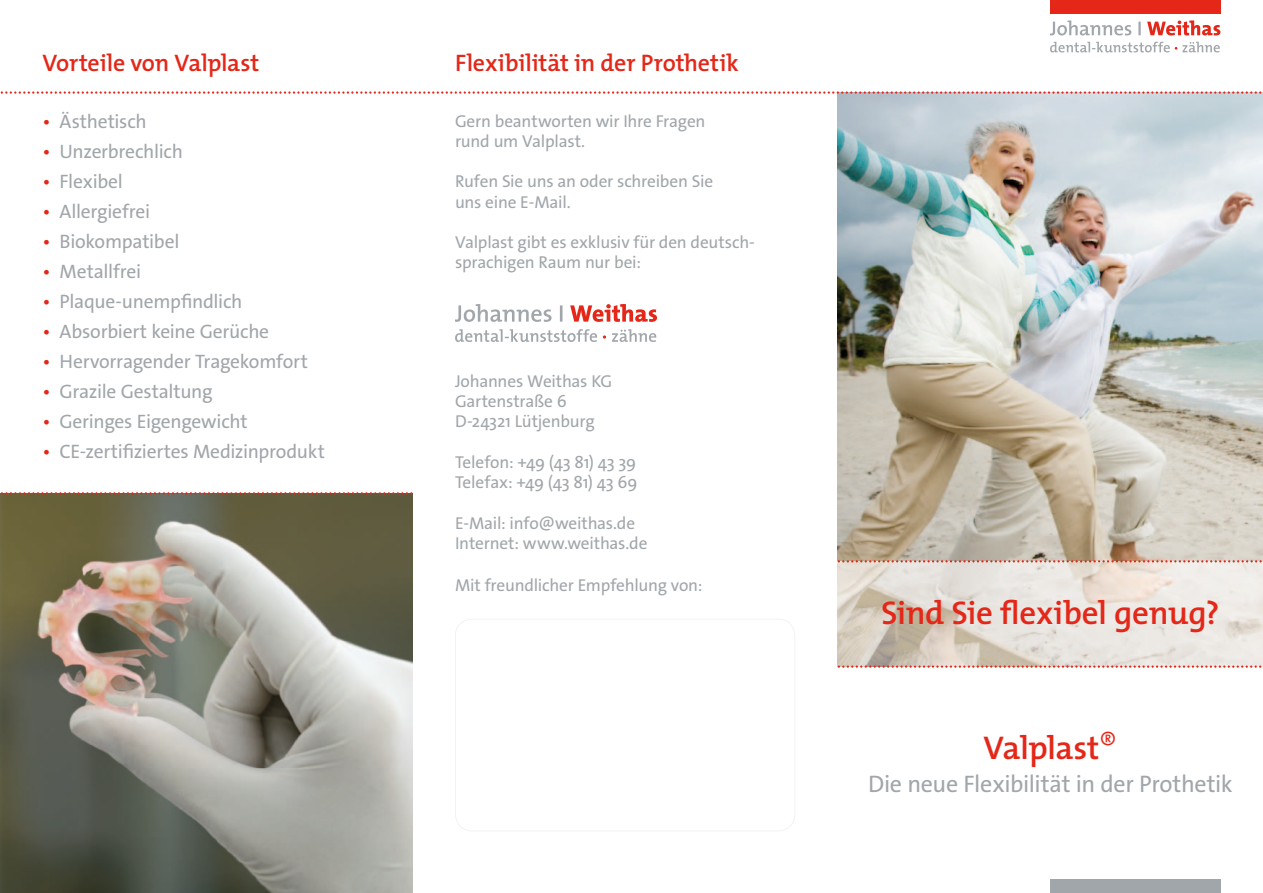
<style>
.page{position:relative;width:1263px;height:893px;background:#fff}
.page>*{position:absolute;margin:0;border:0;box-sizing:border-box;transform-origin:0 0}
.t1{font:600 33px "T Mix";letter-spacing:-.015em;color:#e42718}
.t2{font:600 24px "T Mix";letter-spacing:-.01em;color:#e42718}
.t3{font:24px "The Sans Os F";letter-spacing:-.015em;color:#a1a6aa}
.t4{font:19.5px "The Sans Os F";letter-spacing:-.015em;color:#a1a6aa}
.t5{font:17.25px/20.2px "The Sans Os F";letter-spacing:-.015em;color:#a1a6aa}
.s1{color:#e42718}
.s2{font-weight:300}
</style>
<div class="page">
<img style="left:838px;top:94px;width:425px;height:466px">
<div style="left:1050px;top:0;width:170px;height:14px;background:#e42718"></div>
<svg style="left:1050px;top:42px;width:170px;height:10px"></svg>
<svg style="left:1147px;top:20px;width:73px;height:16px"></svg>
<svg style="left:1050px;top:20px;width:91px;height:15px"></svg>
<svg style="left:0;top:91px;width:1263px;height:3px"></svg>
<svg style="left:837px;top:561px;width:426px;height:106px;background:#e3ddd5"></svg>
<svg style="left:838px;top:665px;width:425px;height:3px"></svg>
<svg style="left:838px;top:560px;width:425px;height:2px"></svg>
<div style="left:1050px;top:879px;width:170px;height:14px;background:#a1a6aa"></div>
<svg style="left:612px;top:329px;width:44px;height:13px"></svg>
<svg style="left:603px;top:335px;width:3px;height:4px"></svg>
<svg style="left:455px;top:329px;width:142px;height:13px"></svg>
<svg style="left:570px;top:304px;width:87px;height:18px"></svg>
<svg style="left:455px;top:304px;width:107px;height:18px"></svg>
<img style="left:0;top:494px;width:412px;height:399px">
<svg style="left:0;top:492px;width:412px;height:2px"></svg>
<h2 class="t2" style="left:43px;top:42px;width:218px">Vorteile von Valplast</h2>
<h2 class="t2" style="left:455px;top:42px;width:285px">Flexibilität in der Prothetik</h2>
<p class="t4" style="left:43px;top:109px;width:106px"><span class="s1">•</span> Ästhetisch</p>
<p class="t4" style="left:43px;top:139px;width:142px"><span class="s1">•</span> Unzerbrechlich</p>
<p class="t4" style="left:43px;top:169px;width:82px"><span class="s1">•</span> Flexibel</p>
<p class="t4" style="left:43px;top:199px;width:109px"><span class="s1">•</span> Allergiefrei</p>
<p class="t4" style="left:43px;top:229px;width:138px"><span class="s1">•</span> Biokompatibel</p>
<p class="t4" style="left:43px;top:259px;width:100px"><span class="s1">•</span> Metallfrei</p>
<p class="t4" style="left:43px;top:289px;width:201px"><span class="s1">•</span> Plaque-unempfindlich</p>
<p class="t4" style="left:43px;top:319px;width:228px"><span class="s1">•</span> Absorbiert keine Gerüche</p>
<p class="t4" style="left:43px;top:349px;width:267px"><span class="s1">•</span> Hervorragender Tragekomfort</p>
<p class="t4" style="left:43px;top:379px;width:172px"><span class="s1">•</span> Grazile Gestaltung</p>
<p class="t4" style="left:43px;top:409px;width:207px"><span class="s1">•</span> Geringes Eigengewicht</p>
<p class="t4" style="left:43px;top:439px;width:284px"><span class="s1">•</span> CE-zertifiziertes Medizinprodukt</p>
<p class="t5" style="left:455px;top:111px;width:252px">Gern beantworten wir Ihre Fragen rund um Valplast.</p>
<p class="t5" style="left:455px;top:171px;width:260px">Rufen Sie uns an oder schreiben Sie uns eine E-Mail.</p>
<p class="t5" style="left:455px;top:232px;width:301px">Valplast gibt es exklusiv für den deutsch&shy;sprachigen Raum nur bei:</p>
<p class="t5" style="left:455px;top:371px;width:159px">Johannes Weithas KG<br>Gartenstraße 6<br>D-24321 Lütjenburg</p>
<p class="t5" style="left:455px;top:452px;width:184px">Telefon: +49 (43 81) 43 39<br>Telefax: +49 (43 81) 43 69</p>
<p class="t5" style="left:455px;top:513px;width:194px">E-Mail: info@weithas.de<br>Internet: www.weithas.de</p>
<p class="t5" style="left:455px;top:575px;width:249px">Mit freundlicher Empfehlung von:</p>
<h1 class="t1" style="left:881px;top:586px;width:340px">Sind Sie flexibel genug?</h1>
<h1 class="t1" style="left:983px;top:720px;width:135px">Valplast<span class="s2">®</span></h1>
<h2 class="t3" style="left:868px;top:768px;width:366px">Die neue Flexibilität in der Prothetik</h2>
</div>
